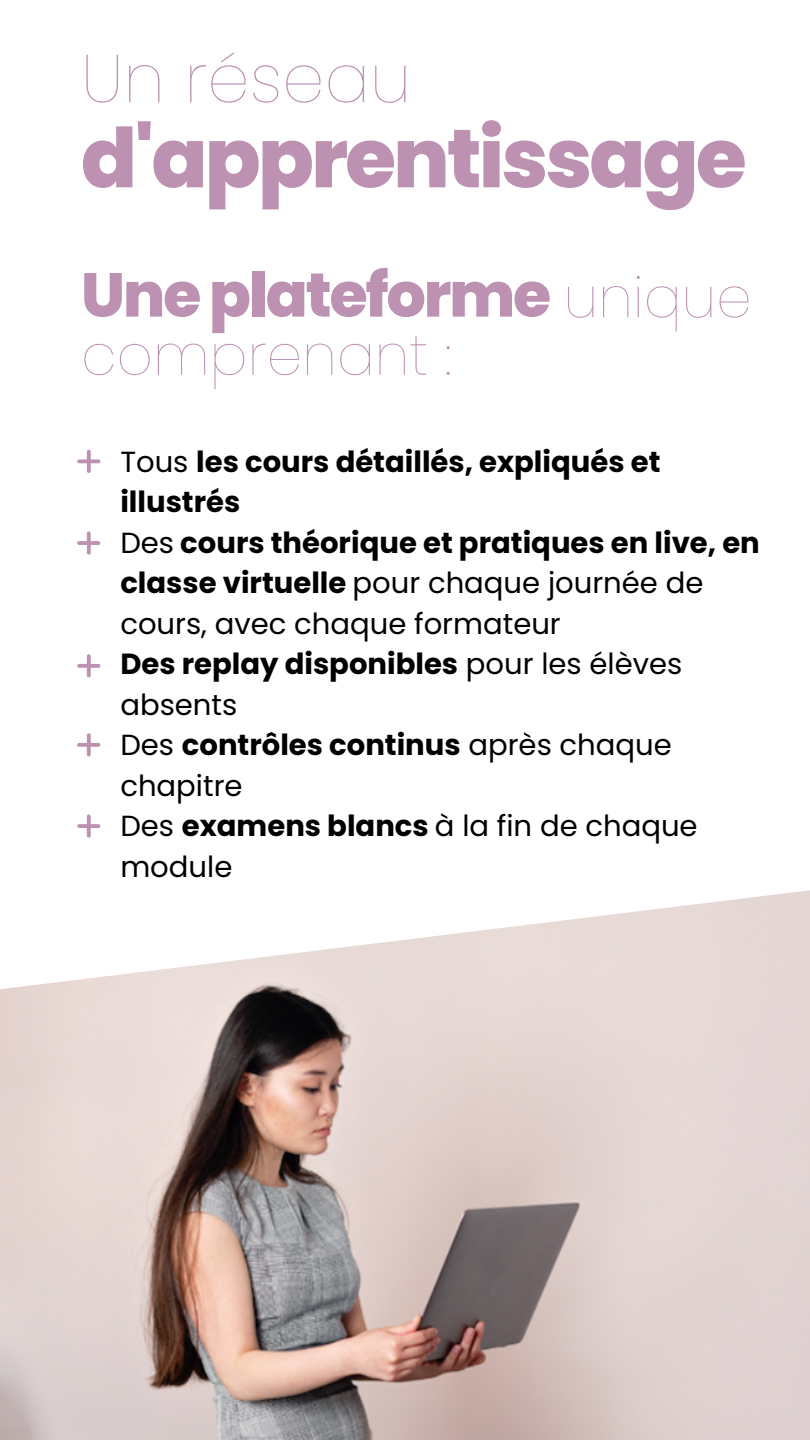
<style>
.page{position:relative;width:810px;height:1440px;background:#fff}
.page>*{position:absolute;margin:0;border:0;box-sizing:border-box;transform-origin:0 0}
.t1{font:800 82.4px "Poppins";letter-spacing:-.035em;color:#bd91b1}
.t2{font:100 67.5px "Poppins";color:#bd91b1}
.t3{font:800 61.8px "Poppins";letter-spacing:-.035em;color:#bd91b1}
.t4{font:100 56.5px "Poppins";color:#bd91b1}
.t5{font:700 29.1px/40.5px "Poppins";color:#000}
.s1{font-weight:100;font-size:56.5px}
.s2{font-weight:400}
</style>
<div class="page">
<svg style="left:77px;top:450px;width:23px;height:23px"></svg>
<svg style="left:77px;top:531px;width:23px;height:24px"></svg>
<svg style="left:77px;top:654px;width:23px;height:13px"></svg>
<img style="left:0;top:996px;width:810px;height:444px">
<svg style="left:0;top:667px;width:810px;height:329px"></svg>
<svg style="left:77px;top:815px;width:23px;height:23px"></svg>
<h2 class="t2" style="left:81px;top:31px;width:332px">Un réseau</h2>
<h1 class="t1" style="left:81px;top:101px;width:667px">d'apprentissage</h1>
<h3 class="t3" style="left:81px;top:252px;width:672px">Une plateforme <span class="s1">unique</span></h3>
<h3 class="t4" style="left:81px;top:315px;width:372px">comprenant :</h3>
<p class="t5" style="left:120px;top:442px;width:641px"><span class="s2">Tous</span> les cours détaillés, expliqués et illustrés<br><span class="s2">Des</span> cours théorique et pratiques en live, en classe virtuelle <span class="s2">pour chaque journée de cours, avec chaque formateur<br></span>Des replay disponibles <span class="s2">pour les élèves absents<br>Des</span> contrôles continus <span class="s2">après chaque chapitre<br>Des</span> examens blancs <span class="s2">à la fin de chaque module</span></p>
</div>
